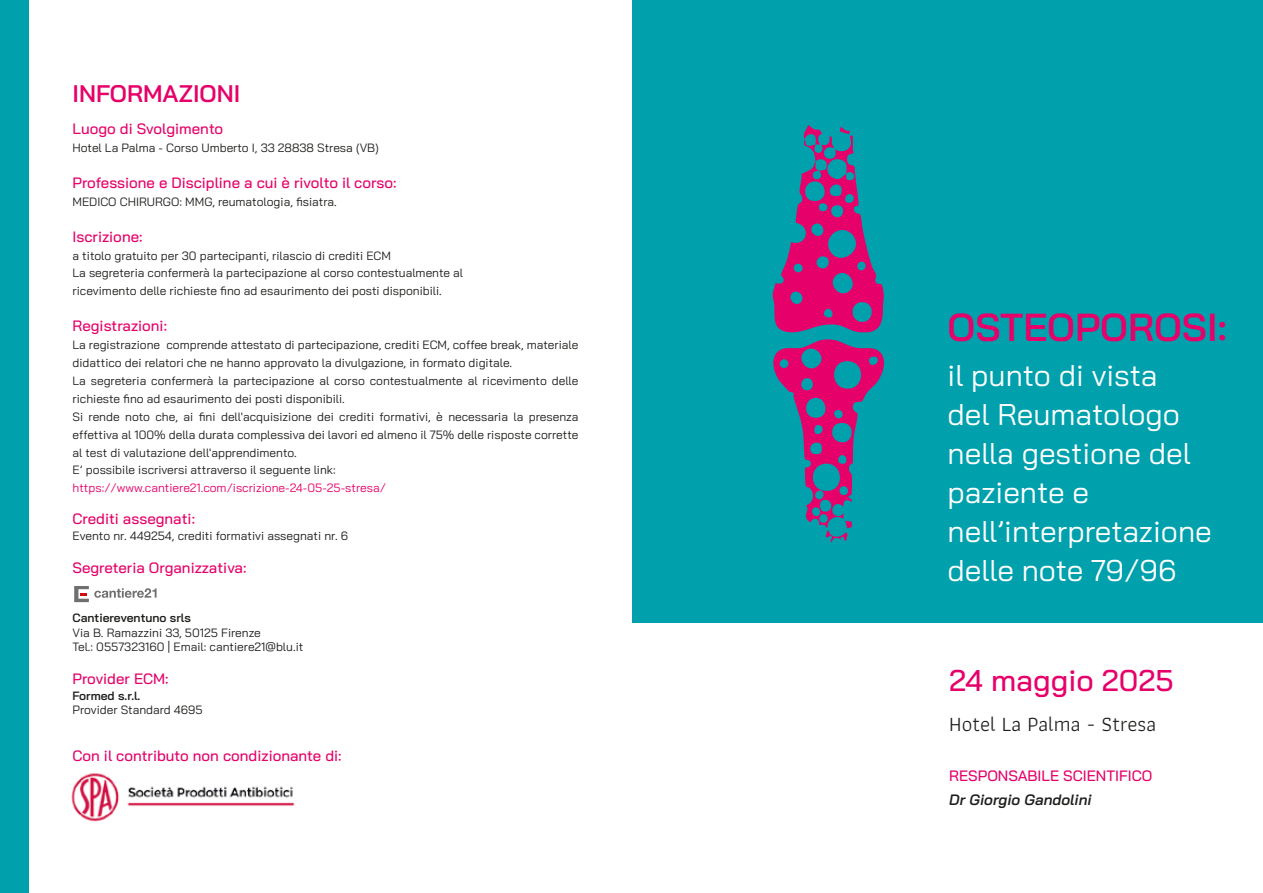
<style>
.page{position:relative;width:1263px;height:893px;background:#fff}
.page>*{position:absolute;margin:0;border:0;box-sizing:border-box;transform-origin:0 0}
.t1{font:600 39px "Bai Jamjuree";color:#e60069}
.t2{font:30px/39px "Bai Jamjuree";color:#fff}
.t3{font:500 30px "Bai Jamjuree";color:#e60069}
.t4{font:600 24px "Bai Jamjuree";color:#e60069}
.t5{font:21px "Athiti";color:#1d1d1b}
.t6{font:500 15px "Bai Jamjuree";color:#e60069}
.t7{font:italic 600 15px "Bai Jamjuree";color:#1d1d1b}
.t8{font:12px/18px "Bai Jamjuree";color:#1d1d1b}
.t9{font:12px "Bai Jamjuree";color:#e60069}
.t10{font:600 12px "Bai Jamjuree";color:#1d1d1b}
</style>
<div class="page">
<div style="left:632px;top:0;width:631px;height:622px;background:#00a1ad"></div>
<svg style="left:74px;top:586px;width:83px;height:16px"></svg>
<div style="left:0;top:0;width:29px;height:893px;background:#00a1ad"></div>
<img style="left:71px;top:773px;width:224px;height:49px">
<svg style="left:772px;top:125px;width:113px;height:417px"></svg>
<h3 class="t4" style="left:73px;top:80px;width:169px">INFORMAZIONI</h3>
<p class="t6" style="left:73px;top:121px;width:152px">Luogo di Svolgimento</p>
<p class="t8" style="left:73px;top:139px;width:308px">Hotel La Palma - Corso Umberto I, 33 28838 Stresa (VB)</p>
<p class="t6" style="left:73px;top:175px;width:326px">Professione e Discipline a cui è rivolto il corso:</p>
<p class="t8" style="left:73px;top:193px;width:266px">MEDICO CHIRURGO: MMG, reumatologia, fisiatra.</p>
<p class="t6" style="left:73px;top:229px;width:72px">Iscrizione:</p>
<p class="t8" style="left:73px;top:248px;width:392px;line-height:16.5px">a titolo gratuito per 30 partecipanti, rilascio di crediti ECM<br>La segreteria confermerà la partecipazione al corso contestualmente al</p>
<p class="t8" style="left:73px;top:282px;width:371px">ricevimento delle richieste fino ad esaurimento dei posti disponibili.</p>
<p class="t6" style="left:73px;top:317px;width:96px">Registrazioni:</p>
<p class="t8" style="left:73px;top:336px;width:507px">La registrazione comprende attestato di partecipazione, crediti ECM, coffee break, materiale didattico dei relatori che ne hanno approvato la divulgazione, in formato digitale.<br>La segreteria confermerà la partecipazione al corso contestualmente al ricevimento delle richieste fino ad esaurimento dei posti disponibili.<br>Si rende noto che, ai fini dell'acquisizione dei crediti formativi, è necessaria la presenza effettiva al 100% della durata complessiva dei lavori ed almeno il 75% delle risposte corrette al test di valutazione dell'apprendimento.</p>
<p class="t8" style="left:73px;top:460px;width:265px">E’ possibile iscriversi attraverso il seguente link:</p>
<p class="t9" style="left:73px;top:477px;width:315px">https://www.cantiere21.com/iscrizione-24-05-25-stresa/</p>
<p class="t6" style="left:73px;top:510px;width:124px">Crediti assegnati:</p>
<p class="t8" style="left:73px;top:527px;width:277px">Evento nr. 449254, crediti formativi assegnati nr. 6</p>
<p class="t6" style="left:73px;top:559px;width:175px">Segreteria Organizzativa:</p>
<p class="t10" style="left:73px;top:611px;width:120px">Cantiereventuno srls</p>
<p class="t8" style="left:73px;top:625px;width:232px;line-height:14.4px">Via B. Ramazzini 33, 50125 Firenze<br>Tel.: 0557323160 | Email: cantiere21@blu.it</p>
<p class="t6" style="left:73px;top:670px;width:98px">Provider ECM:</p>
<p class="t10" style="left:73px;top:689px;width:69px">Formed s.r.l.</p>
<p class="t8" style="left:73px;top:701px;width:132px">Provider Standard 4695</p>
<p class="t6" style="left:73px;top:747px;width:271px">Con il contributo non condizionante di:</p>
<h1 class="t1" style="left:947px;top:304px;width:281px">OSTEOPOROSI:</h1>
<h2 class="t2" style="left:947px;top:355px;width:266px">il punto di vista<br>del Reumatologo nella gestione del paziente e nell’interpretazione delle note 79/96</h2>
<h2 class="t3" style="left:949px;top:663px;width:226px">24 maggio 2025</h2>
<h3 class="t5" style="left:949px;top:708px;width:208px">Hotel La Palma - Stresa</h3>
<p class="t6" style="left:949px;top:767px;width:205px">RESPONSABILE SCIENTIFICO</p>
<p class="t7" style="left:949px;top:791px;width:144px">Dr Giorgio Gandolini</p>
</div>
